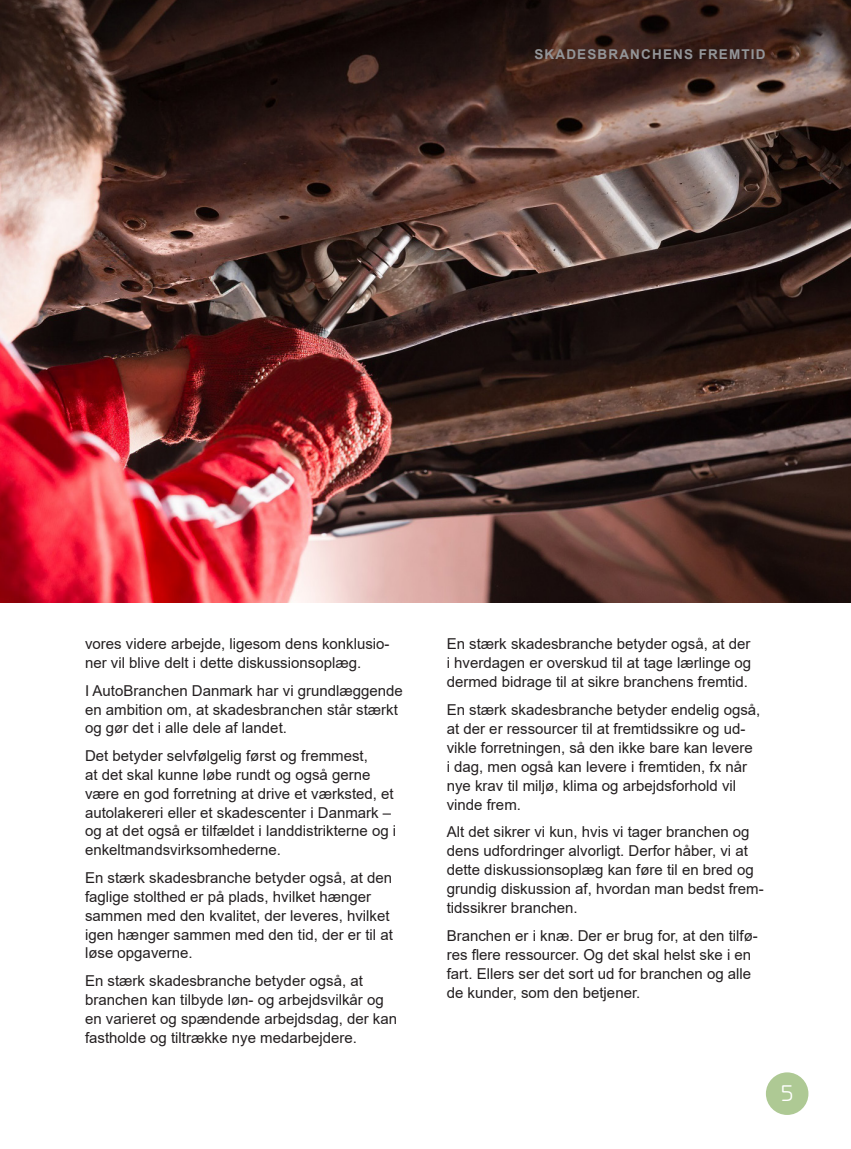
<style>
.page{position:relative;width:851px;height:1149px;background:#fff}
.page>*{position:absolute;margin:0;border:0;box-sizing:border-box;transform-origin:0 0}
.t1{font:24px "Planer";color:#fff}
.Brødtekst{font:15px/18.9px "Arial";color:#231f20}
.t2{font:700 13.5px "Arial";letter-spacing:.085em;color:#939598}
</style>
<div class="page">
<img style="left:0;top:0;width:850px;height:602px">
<svg style="left:0;top:506px;width:1px;height:85px"></svg>
<div style="left:765px;top:1071px;width:43px;height:43px;background:#aec994;border-radius:50%"></div>
<p class="t2" style="left:534px;top:44px;width:233px">SKADESBRANCHENS FREMTID</p>
<p class="Brødtekst" style="left:85px;top:634px;width:306px">vores videre arbejde, ligesom dens konklusio&shy;ner vil blive delt i dette diskussionsoplæg.</p>
<p class="Brødtekst" style="left:85px;top:680px;width:319px">I AutoBranchen Danmark har vi grundlæggende en ambition om, at skadesbranchen står stærkt og gør det i alle dele af landet.</p>
<p class="Brødtekst" style="left:85px;top:745px;width:312px">Det betyder selvfølgelig først og fremmest,<br>at det skal kunne løbe rundt og også gerne være en god forretning at drive et værksted, et autolakereri eller et skadescenter i Danmark – og at det også er tilfældet i landdistrikterne og i enkeltmandsvirksomhederne.</p>
<p class="Brødtekst" style="left:85px;top:867px;width:309px">En stærk skadesbranche betyder også, at den faglige stolthed er på plads, hvilket hænger sammen med den kvalitet, der leveres, hvilket igen hænger sammen med den tid, der er til at løse opgaverne.</p>
<p class="Brødtekst" style="left:85px;top:970px;width:313px">En stærk skadesbranche betyder også, at branchen kan tilbyde løn- og arbejdsvilkår og en varieret og spændende arbejdsdag, der kan fastholde og tiltrække nye medarbejdere.</p>
<p class="Brødtekst" style="left:446px;top:634px;width:306px;text-align:justify">En stærk skadesbranche betyder også, at der i hverdagen er overskud til at tage lærlinge og dermed bidrage til at sikre branchens fremtid.</p>
<p class="Brødtekst" style="left:446px;top:699px;width:315px">En stærk skadesbranche betyder endelig også, at der er ressourcer til at fremtidssikre og ud&shy;vikle forretningen, så den ikke bare kan levere<br>i dag, men også kan levere i fremtiden, fx når nye krav til miljø, klima og arbejdsforhold vil vinde frem.</p>
<p class="Brødtekst" style="left:446px;top:822px;width:318px">Alt det sikrer vi kun, hvis vi tager branchen og dens udfordringer alvorligt. Derfor håber, vi at dette diskussionsoplæg kan føre til en bred og grundig diskussion af, hvordan man bedst frem&shy;tidssikrer branchen.</p>
<p class="Brødtekst" style="left:446px;top:925px;width:312px">Branchen er i knæ. Der er brug for, at den tilfø&shy;res flere ressourcer. Og det skal helst ske i en fart. Ellers ser det sort ud for branchen og alle de kunder, som den betjener.</p>
<h1 class="t1" style="left:781px;top:1076px;width:14px">5</h1>
</div>
